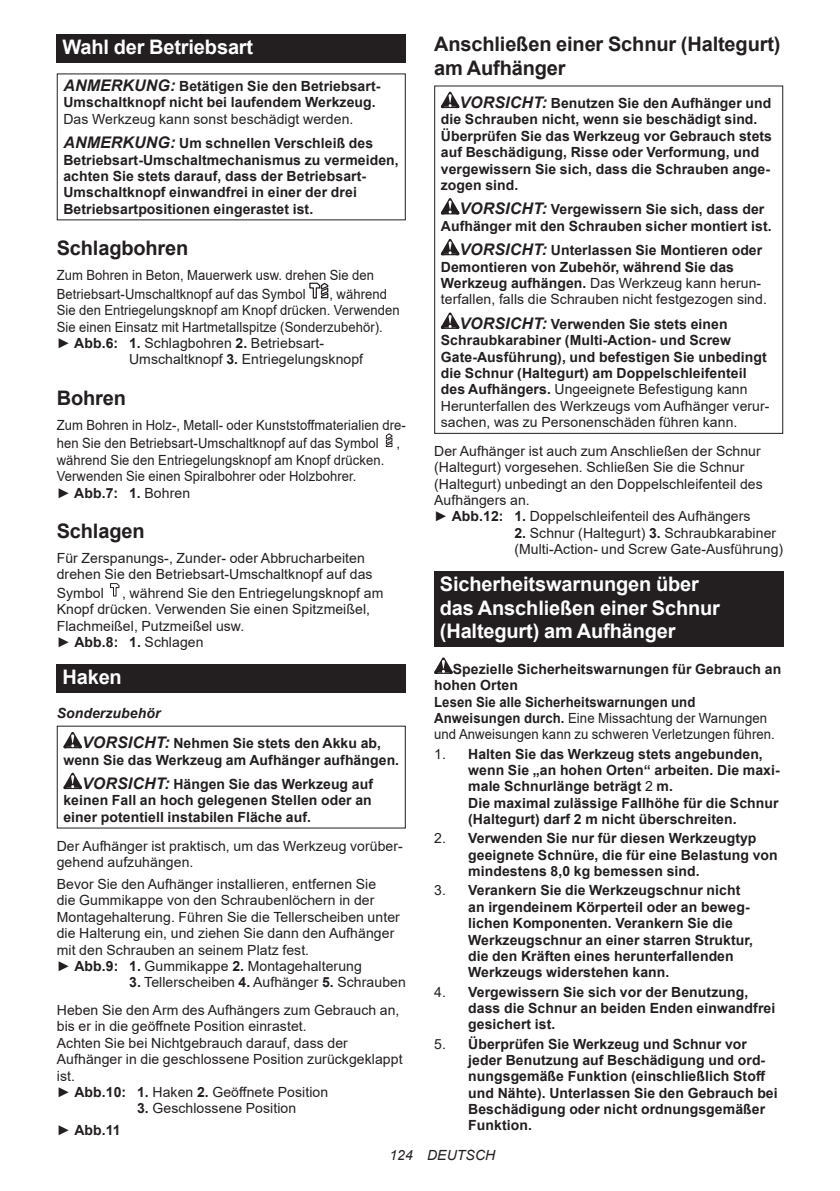
<style>
.page{position:relative;width:840px;height:1191px;background:#fff}
.page>*{position:absolute;margin:0;border:0;box-sizing:border-box;transform-origin:0 0}
.t1{font:700 20px/23.4px "Arial";letter-spacing:-.01em;color:#fff}
.t2{font:700 20px/23.4px "Arial";letter-spacing:-.01em;color:#231f20}
.t3{font:700 14px/16.4px "Arial";letter-spacing:.005em;color:#231f20}
.t4{font:14px/16.4px "Arial";letter-spacing:.005em;color:#231f20}
.t5{font:14px/18.8px "Arial";letter-spacing:.005em;color:#231f20;scale:.93 1}
.t6{font:italic 14px "Arial";letter-spacing:.005em;color:#231f20}
.s1{font-style:italic;font-size:16px}
.s2{font-weight:700;font-style:italic;font-size:16px}
.s3{font-weight:700}
.s4{font-style:italic}
.s5{font-weight:400}
</style>
<div class="page">
<div style="left:57px;top:34px;width:348px;height:29px;background:#231f20"></div>
<svg style="left:309px;top:282px;width:20px;height:17px"></svg>
<svg style="left:385px;top:433px;width:8px;height:14px"></svg>
<svg style="left:110px;top:583px;width:10px;height:14px"></svg>
<div style="left:57px;top:664px;width:348px;height:28px;background:#231f20"></div>
<svg style="left:63px;top:732px;width:19px;height:16px"></svg>
<svg style="left:63px;top:772px;width:19px;height:17px"></svg>
<svg style="left:440px;top:92px;width:19px;height:16px"></svg>
<svg style="left:440px;top:198px;width:19px;height:16px"></svg>
<svg style="left:440px;top:239px;width:19px;height:16px"></svg>
<svg style="left:440px;top:312px;width:19px;height:17px"></svg>
<div style="left:434px;top:85px;width:348px;height:349px;border:1px solid #231f20"></div>
<div style="left:434px;top:571px;width:348px;height:75px;background:#231f20"></div>
<svg style="left:434px;top:657px;width:18px;height:17px"></svg>
<h1 class="t1" style="left:62px;top:36px;width:192px">Wahl der Betriebsart</h1>
<p class="t3" style="left:63px;top:78px;width:318px"><span class="s1">ANMERKUNG:</span> Betätigen Sie den Betriebsart-<br>Umschaltknopf nicht bei laufendem Werkzeug.</p>
<p class="t4" style="left:63px;top:107px;width:311px;line-height:24.4px">Das Werkzeug kann sonst beschädigt werden.<br><span class="s2">ANMERKUNG:</span> <span class="s3">Um schnellen Verschleiß des</span></p>
<p class="t3" style="left:63px;top:152px;width:336px">Betriebsart-Umschaltmechanismus zu vermeiden, achten Sie stets darauf, dass der Betriebsart-Umschaltknopf einwandfrei in einer der drei Betriebsartpositionen eingerastet ist.</p>
<h1 class="t2" style="left:57px;top:237px;width:133px">Schlagbohren</h1>
<p class="t5" style="left:57px;top:266px;width:342px">Zum Bohren in Beton, Mauerwerk usw. drehen Sie den<br>Betriebsart-Umschaltknopf auf das Symbol</p>
<p class="t5" style="left:329px;top:284px;width:63px">, während</p>
<p class="t5" style="left:57px;top:301px;width:370px">Sie den Entriegelungsknopf am Knopf drücken. Verwenden</p>
<p class="t5" style="left:57px;top:317px;width:352px">Sie einen Einsatz mit Hartmetallspitze (Sonderzubehör).</p>
<p class="t4" style="left:57px;top:335px;width:269px">► <span class="s3">Abb.6: 1.</span> Schlagbohren <span class="s3">2.</span> Betriebsart-</p>
<p class="t4" style="left:129px;top:351px;width:235px">Umschaltknopf <span class="s3">3.</span> Entriegelungsknopf</p>
<h1 class="t2" style="left:57px;top:386px;width:71px">Bohren</h1>
<p class="t5" style="left:57px;top:415px;width:376px">Zum Bohren in Holz-, Metall- oder Kunststoffmaterialien dre&shy;hen Sie den Betriebsart-Umschaltknopf auf das Symbol</p>
<p class="t5" style="left:396px;top:434px;width:5px">,</p>
<p class="t5" style="left:57px;top:451px;width:353px;line-height:16.4px">während Sie den Entriegelungsknopf am Knopf drücken.<br>Verwenden Sie einen Spiralbohrer oder Holzbohrer.<br>► <span class="s3">Abb.7: 1.</span> Bohren</p>
<h1 class="t2" style="left:57px;top:519px;width:89px">Schlagen</h1>
<p class="t4" style="left:57px;top:549px;width:317px">Für Zerspanungs-, Zunder- oder Abbrucharbeiten drehen Sie den Betriebsart-Umschaltknopf auf das</p>
<p class="t4" style="left:57px;top:585px;width:49px">Symbol</p>
<p class="t4" style="left:57px;top:585px;width:328px;text-indent:65px">, während Sie den Entriegelungsknopf am Knopf drücken. Verwenden Sie einen Spitzmeißel, Flachmeißel, Putzmeißel usw.<br>► <span class="s3">Abb.8: 1.</span> Schlagen</p>
<h1 class="t1" style="left:62px;top:665px;width:61px">Haken</h1>
<p class="t3" style="left:82px;top:697px;width:300px;line-height:30.6px;text-indent:-25px"><span class="s4">Sonderzubehör<br></span><span class="s1">VORSICHT:</span> Nehmen Sie stets den Akku ab,</p>
<p class="t3" style="left:63px;top:747px;width:337px;line-height:24.4px;text-align:center">wenn Sie das Werkzeug am Aufhänger aufhängen.<br><span class="s1">VORSICHT:</span> Hängen Sie das Werkzeug auf</p>
<p class="t3" style="left:63px;top:792px;width:310px">keinen Fall an hoch gelegenen Stellen oder an einer potentiell instabilen Fläche auf.</p>
<p class="t4" style="left:57px;top:837px;width:347px">Der Aufhänger ist praktisch, um das Werkzeug vorüber&shy;gehend aufzuhängen.</p>
<p class="t4" style="left:57px;top:876px;width:344px">Bevor Sie den Aufhänger installieren, entfernen Sie<br>die Gummikappe von den Schraubenlöchern in der Montagehalterung. Führen Sie die Tellerscheiben unter die Halterung ein, und ziehen Sie dann den Aufhänger mit den Schrauben an seinem Platz fest.<br>► <span class="s3">Abb.9: 1.</span> Gummikappe <span class="s3">2.</span> Montagehalterung</p>
<p class="t4" style="left:57px;top:968px;width:350px;line-height:27.8px;text-indent:72px"><span class="s3">3.</span> Tellerscheiben <span class="s3">4.</span> Aufhänger <span class="s3">5.</span> Schrauben<br>Heben Sie den Arm des Aufhängers zum Gebrauch an,</p>
<p class="t4" style="left:57px;top:1018px;width:347px">bis er in die geöffnete Position einrastet.<br>Achten Sie bei Nichtgebrauch darauf, dass der Aufhänger in die geschlossene Position zurückgeklappt ist.<br>► <span class="s3">Abb.10: 1.</span> Haken <span class="s3">2.</span> Geöffnete Position</p>
<p class="t4" style="left:137px;top:1100px;width:161px"><span class="s3">3.</span> Geschlossene Position</p>
<p class="t3" style="left:57px;top:1122px;width:65px"><span class="s5">►</span> Abb.11</p>
<h1 class="t2" style="left:434px;top:33px;width:347px">Anschließen einer Schnur (Haltegurt) am Aufhänger</h1>
<p class="t3" style="left:440px;top:95px;width:332px;text-indent:19px"><span class="s1">VORSICHT:</span> Benutzen Sie den Aufhänger und die Schrauben nicht, wenn sie beschädigt sind.<br>Überprüfen Sie das Werkzeug vor Gebrauch stets auf Beschädigung, Risse oder Verformung, und vergewissern Sie sich, dass die Schrauben ange&shy;zogen sind.</p>
<p class="t3" style="left:440px;top:201px;width:332px;text-indent:19px"><span class="s1">VORSICHT:</span> Vergewissern Sie sich, dass der<br>Aufhänger mit den Schrauben sicher montiert ist.</p>
<p class="t3" style="left:440px;top:242px;width:327px;text-indent:19px"><span class="s1">VORSICHT:</span> Unterlassen Sie Montieren oder Demontieren von Zubehör, während Sie das Werkzeug aufhängen. <span class="s5">Das Werkzeug kann herun&shy;terfallen, falls die Schrauben nicht festgezogen sind.</span></p>
<p class="t3" style="left:440px;top:316px;width:330px;text-indent:19px"><span class="s1">VORSICHT:</span> Verwenden Sie stets einen Schraubkarabiner (Multi-Action- und Screw Gate-Ausführung), und befestigen Sie unbedingt die Schnur (Haltegurt) am Doppelschleifenteil des Aufhängers. <span class="s5">Ungeeignete Befestigung kann Herunterfallen des Werkzeugs vom Aufhänger verur&shy;sachen, was zu Personenschäden führen kann.</span></p>
<p class="t4" style="left:434px;top:443px;width:330px">Der Aufhänger ist auch zum Anschließen der Schnur (Haltegurt) vorgesehen. Schließen Sie die Schnur (Haltegurt) unbedingt an den Doppelschleifenteil des Aufhängers an.<br>► <span class="s3">Abb.12: 1.</span> Doppelschleifenteil des Aufhängers</p>
<p class="t4" style="left:514px;top:524px;width:270px"><span class="s3">2.</span> Schnur (Haltegurt) <span class="s3">3.</span> Schraubkarabiner (Multi-Action- und Screw Gate-Ausführung)</p>
<h1 class="t1" style="left:439px;top:573px;width:281px">Sicherheitswarnungen über das Anschließen einer Schnur (Haltegurt) am Aufhänger</h1>
<p class="t3" style="left:434px;top:661px;width:348px;text-indent:19px">Spezielle Sicherheitswarnungen für Gebrauch an hohen Orten<br>Lesen Sie alle Sicherheitswarnungen und Anweisungen durch. <span class="s5">Eine Missachtung der Warnungen und Anweisungen kann zu schweren Verletzungen führen.</span></p>
<p class="t3" style="left:468px;top:745px;width:313px;text-indent:-34px"><span class="s5">1.</span> Halten Sie das Werkzeug stets angebunden, wenn Sie „an hohen Orten“ arbeiten. Die maxi&shy;male Schnurlänge beträgt <span class="s5">2</span> m.<br>Die maximal zulässige Fallhöhe für die Schnur (Haltegurt) darf 2 m nicht überschreiten.</p>
<p class="t3" style="left:468px;top:830px;width:311px;text-indent:-34px"><span class="s5">2.</span> Verwenden Sie nur für diesen Werkzeugtyp geeignete Schnüre, die für eine Belastung von mindestens 8,0 kg bemessen sind.</p>
<p class="t3" style="left:468px;top:882px;width:286px;text-indent:-34px"><span class="s5">3.</span> Verankern Sie die Werkzeugschnur nicht an irgendeinem Körperteil oder an beweg&shy;lichen Komponenten. Verankern Sie die Werkzeugschnur an einer starren Struktur, die den Kräften eines herunterfallenden Werkzeugs widerstehen kann.</p>
<p class="t3" style="left:468px;top:983px;width:308px;text-indent:-34px"><span class="s5">4.</span> Vergewissern Sie sich vor der Benutzung, dass die Schnur an beiden Enden einwandfrei gesichert ist.</p>
<p class="t3" style="left:468px;top:1035px;width:311px;text-indent:-34px"><span class="s5">5.</span> Überprüfen Sie Werkzeug und Schnur vor jeder Benutzung auf Beschädigung und ord&shy;nungsgemäße Funktion (einschließlich Stoff und Nähte). Unterlassen Sie den Gebrauch bei Beschädigung oder nicht ordnungsgemäßer Funktion.</p>
<p class="t6" style="left:389px;top:1146px;width:107px">124 DEUTSCH</p>
</div>
